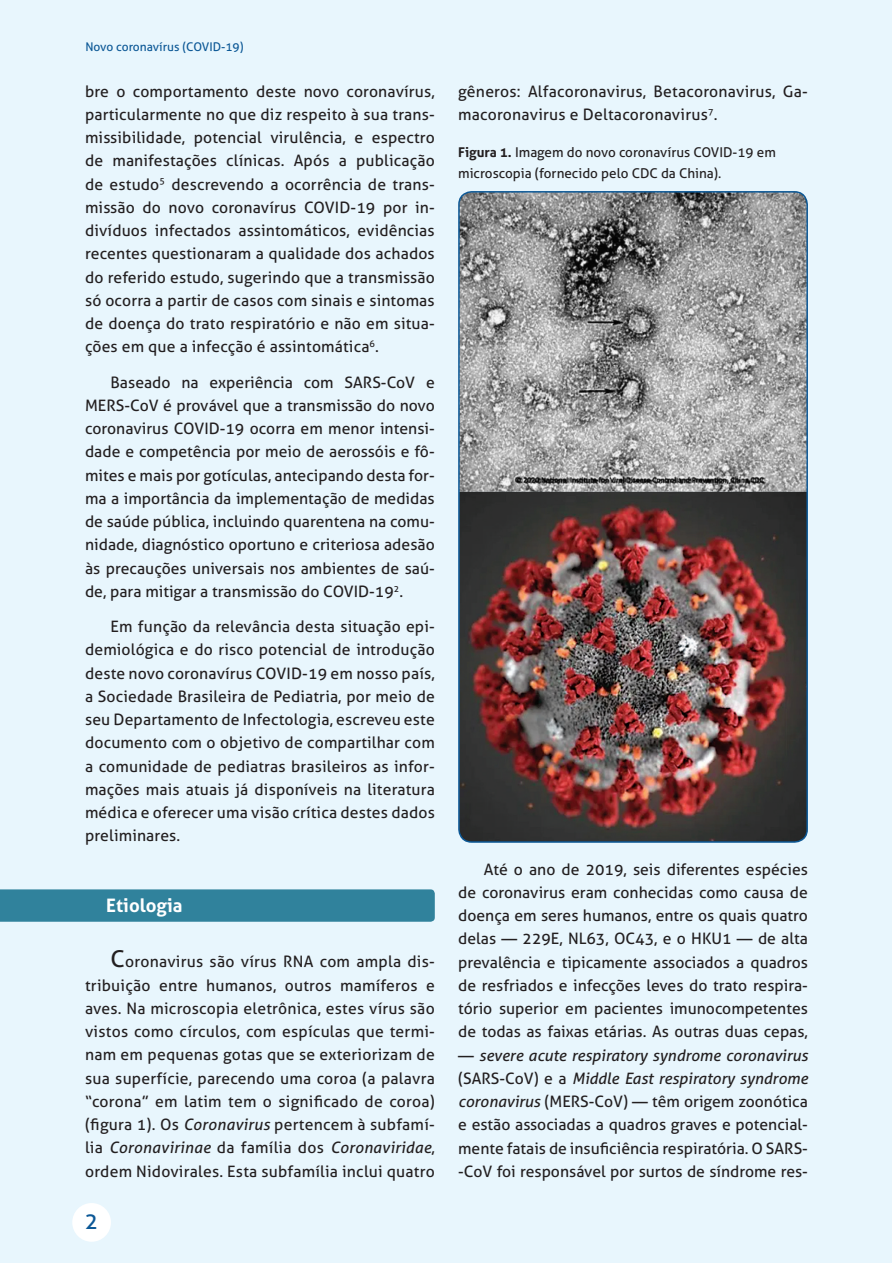
<style>
.page{position:relative;width:893px;height:1263px;background:#fff}
.page>*{position:absolute;margin:0;border:0;box-sizing:border-box;transform-origin:0 0}
.t1{font:22.5px "Aller";color:#0c5896}
.t2{font:700 18.6px "Aller";color:#fff}
.t3{font:15.75px/23.2px "Aller";letter-spacing:.005em;color:#231f20;text-align:justify}
.t4{font:13.5px/21px "Aller";color:#231f20}
.t5{font:12px "Aller";color:#0c5896}
.s1{font-size:23.25px}
.s2{font-style:italic}
.s3{font-weight:700}
</style>
<div class="page">
<div style="left:0;top:0;width:892px;height:1263px;background:#e8f6fd"></div>
<div style="left:72px;top:1203px;width:39px;height:39px;background:#fff;border-radius:50%"></div>
<div style="left:0;top:889px;width:435px;height:33px;background:#30829c"></div>
<img style="left:459px;top:192px;width:348px;height:650px">
<div style="left:458px;top:191px;width:350px;height:652px;border:2px solid #0c5896;border-radius:13px"></div>
<p class="t5" style="left:85px;top:39px;width:160px">Novo coronavírus (COVID-19)</p>
<p class="t3" style="left:85px;top:79px;width:351px">bre o comportamento deste novo coronavírus, particularmente no que diz respeito à sua trans&shy;missibilidade, potencial virulência, e espectro de manifestações clínicas. Após a publicação de estudo<sup>5</sup> descrevendo a ocorrência de trans&shy;missão do novo coronavírus COVID-19 por in&shy;divíduos infectados assintomáticos, evidências recentes questionaram a qualidade dos achados do referido estudo, sugerindo que a transmissão só ocorra a partir de casos com sinais e sintomas de doença do trato respiratório e não em situa&shy;ções em que a infecção é assintomática<sup>6</sup>.</p>
<p class="t3" style="left:85px;top:370px;width:351px;text-indent:26px">Baseado na experiência com SARS-CoV e MERS-CoV é provável que a transmissão do novo coronavirus COVID-19 ocorra em menor intensi&shy;dade e competência por meio de aerossóis e fô&shy;mites e mais por gotículas, antecipando desta for&shy;ma a importância da implementação de medidas de saúde pública, incluindo quarentena na comu&shy;nidade, diagnóstico oportuno e criteriosa adesão às precauções universais nos ambientes de saú&shy;de, para mitigar a transmissão do COVID-19<sup>2</sup>.</p>
<p class="t3" style="left:85px;top:615px;width:351px;text-indent:26px">Em função da relevância desta situação epi&shy;demiológica e do risco potencial de introdução deste novo coronavírus COVID-19 em nosso país, a Sociedade Brasileira de Pediatria, por meio de seu Departamento de Infectologia, escreveu este documento com o objetivo de compartilhar com a comunidade de pediatras brasileiros as infor&shy;mações mais atuais já disponíveis na literatura médica e oferecer uma visão crítica destes dados preliminares.</p>
<p class="t2" style="left:106px;top:894px;width:78px">Etiologia</p>
<p class="t3" style="left:85px;top:950px;width:351px;text-indent:26px"><span class="s1">C</span>oronavirus são vírus RNA com ampla dis&shy;tribuição entre humanos, outros mamíferos e aves. Na microscopia eletrônica, estes vírus são vistos como círculos, com espículas que termi&shy;nam em pequenas gotas que se exteriorizam de sua superfície, parecendo uma coroa (a palavra “corona” em latim tem o significado de coroa) (figura 1). Os <span class="s2">Coronavirus</span> pertencem à subfamí&shy;lia <span class="s2">Coronavirinae</span> da família dos <span class="s2">Coronaviridae</span>, ordem Nidovirales. Esta subfamília inclui quatro</p>
<h1 class="t1" style="left:85px;top:1207px;width:15px">2</h1>
<p class="t3" style="left:458px;top:79px;width:351px">gêneros: Alfacoronavirus, Betacoronavirus, Ga&shy;macoronavirus e Deltacoronavirus<sup>7</sup>.</p>
<p class="t4" style="left:458px;top:142px;width:319px"><span class="s3">Figura 1.</span> Imagem do novo coronavírus COVID-19 em microscopia (fornecido pelo CDC da China).</p>
<p class="t3" style="left:458px;top:857px;width:351px;text-indent:26px">Até o ano de 2019, seis diferentes espécies de coronavirus eram conhecidas como causa de doença em seres humanos, entre os quais quatro delas — 229E, NL63, OC43, e o HKU1 — de alta prevalência e tipicamente associados a quadros de resfriados e infecções leves do trato respira&shy;tório superior em pacientes imunocompetentes de todas as faixas etárias. As outras duas cepas,</p>
<p class="t3" style="left:458px;top:1043px;width:351px">— <span class="s2">severe acute respiratory syndrome coronavirus </span>(SARS-CoV) e a <span class="s2">Middle East respiratory syndrome coronavirus</span> (MERS-CoV) — têm origem zoonótica e estão associadas a quadros graves e potencial&shy;mente fatais de insuficiência respiratória. O SARS--CoV foi responsável por surtos de síndrome res-</p>
</div>
